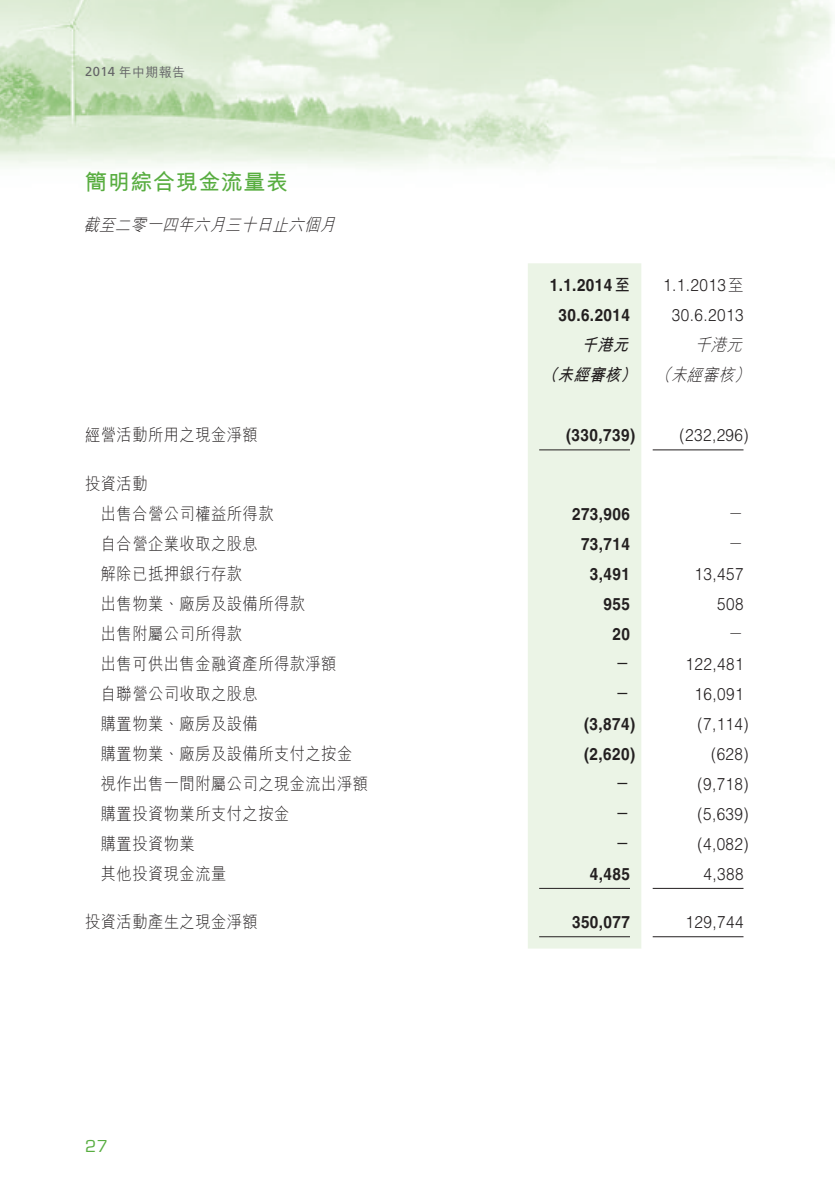
<style>
.page{position:relative;width:840px;height:1191px;background:#fff}
.page>*{position:absolute;margin:0;border:0;box-sizing:border-box;transform-origin:0 0}
._3__標題{font:700 22px "M Hei HK";letter-spacing:.03em;color:#58ad40}
._1__內文{font:300 17px "M Hei HK";letter-spacing:.03em;color:#231f20;scale:.9 1}
._1__內文-2{font:300 17px "Helvetica LT Std";letter-spacing:.03em;color:#231f20;scale:.9 1}
._1__內文-3{font:700 17px "Helvetica LT Std";letter-spacing:.03em;color:#231f20;scale:.9 1}
._1__內文-4{font:italic 300 17px "M Hei HK";color:#231f20;scale:.9 1}
._1__內文-5{font:italic 700 17px "M Hei HK";color:#231f20;scale:.9 1}
._1__內文-6{font:700 17px "M Hei HK";color:#231f20;scale:.9 1}
.t1{font:16px "Eurostile LT Std";color:#58ad40}
.t2{font:500 13px "M Hei HK";letter-spacing:.03em;color:#636366}
.s1{font-family:"Frutiger LT Std";font-weight:400}
.s2{font-family:"M Hei HK"}
</style>
<div class="page">
<img style="left:0;top:0;width:833px;height:167px">
<div style="left:528px;top:263px;width:113px;height:685px;background:#ebf4e6"></div>
<hr style="left:539px;top:449px;width:90px;height:1px;background:#231f20">
<hr style="left:652px;top:449px;width:91px;height:1px;background:#231f20">
<hr style="left:539px;top:888px;width:90px;height:1px;background:#231f20">
<hr style="left:652px;top:888px;width:91px;height:1px;background:#231f20">
<hr style="left:539px;top:936px;width:90px;height:1px;background:#231f20">
<hr style="left:652px;top:936px;width:91px;height:1px;background:#231f20">
<p class="t2" style="left:85px;top:63px;width:102px"><span class="s1">2014</span> 年中期報告</p>
<p class="_3__標題" style="left:85px;top:166px;width:204px">簡明綜合現金流量表</p>
<p class="_1__內文-4" style="left:83px;top:216px;width:286px">截至二零一四年六月三十日止六個月</p>
<p class="_1__內文-3" style="left:549px;top:275px;width:91px">1.1.2014<span class="s2">至</span></p>
<p class="_1__內文-2" style="left:663px;top:274px;width:91px">1.1.2013 <span class="s2">至</span></p>
<p class="_1__內文-3" style="left:558px;top:305px;width:81px">30.6.2014</p>
<p class="_1__內文-2" style="left:671px;top:304px;width:81px">30.6.2013</p>
<p class="_1__內文-5" style="left:581px;top:332px;width:60px">千港元</p>
<p class="_1__內文-4" style="left:694px;top:336px;width:58px">千港元</p>
<p class="_1__內文-5" style="left:620px;top:362px;width:25px">）</p>
<p class="_1__內文-4" style="left:655px;top:366px;width:24px">（</p>
<p class="_1__內文-4" style="left:733px;top:366px;width:24px">(</p>
<p class="_1__內文-4" style="left:670px;top:366px;width:76px">未經審核</p>
<p class="_1__內文-5" style="left:557px;top:362px;width:77px">未經審核</p>
<p class="_1__內文-5" style="left:541px;top:362px;width:25px">（</p>
<p class="_1__內文" style="left:85px;top:426px;width:193px">經營活動所用之現金淨額</p>
<p class="_1__內文" style="left:85px;top:474px;width:71px">投資活動</p>
<p class="_1__內文-3" style="left:565px;top:425px;width:78px">)330,739(</p>
<p class="_1__內文-2" style="left:679px;top:424px;width:78px">)232,296(</p>
<p class="_1__內文" style="left:101px;top:504px;width:193px">出售合營公司權益所得款</p>
<p class="_1__內文-3" style="left:571px;top:503px;width:66px">273,906</p>
<p class="_1__內文" style="left:727px;top:504px;width:18px">－</p>
<p class="_1__內文" style="left:101px;top:534px;width:176px">自合營企業收取之股息</p>
<p class="_1__內文-3" style="left:580px;top:533px;width:56px">73,714</p>
<p class="_1__內文" style="left:727px;top:534px;width:18px">－</p>
<p class="_1__內文" style="left:101px;top:564px;width:158px">解除已抵押銀行存款</p>
<p class="_1__內文-3" style="left:589px;top:563px;width:46px">3,491</p>
<p class="_1__內文-2" style="left:694px;top:563px;width:56px">13,457</p>
<p class="_1__內文" style="left:101px;top:594px;width:228px">出售物業、廠房及設備所得款</p>
<p class="_1__內文-3" style="left:603px;top:593px;width:31px">955</p>
<p class="_1__內文-2" style="left:716px;top:593px;width:31px">508</p>
<p class="_1__內文" style="left:101px;top:624px;width:158px">出售附屬公司所得款</p>
<p class="_1__內文-3" style="left:612px;top:623px;width:21px">20</p>
<p class="_1__內文" style="left:727px;top:624px;width:18px">－</p>
<p class="_1__內文" style="left:101px;top:654px;width:263px">出售可供出售金融資產所得款淨額</p>
<p class="_1__內文-6" style="left:614px;top:651px;width:18px">－</p>
<p class="_1__內文-2" style="left:685px;top:653px;width:66px">122,481</p>
<p class="_1__內文" style="left:101px;top:684px;width:176px">自聯營公司收取之股息</p>
<p class="_1__內文-6" style="left:614px;top:681px;width:18px">－</p>
<p class="_1__內文-2" style="left:694px;top:683px;width:56px">16,091</p>
<p class="_1__內文" style="left:101px;top:714px;width:176px">購置物業、廠房及設備</p>
<p class="_1__內文-3" style="left:583px;top:713px;width:58px">)3,874(</p>
<p class="_1__內文-2" style="left:697px;top:713px;width:58px">)7,114(</p>
<p class="_1__內文" style="left:101px;top:744px;width:281px">購置物業、廠房及設備所支付之按金</p>
<p class="_1__內文-3" style="left:583px;top:743px;width:58px">)2,620(</p>
<p class="_1__內文-2" style="left:710px;top:743px;width:43px">)628(</p>
<p class="_1__內文" style="left:101px;top:774px;width:298px">視作出售一間附屬公司之現金流出淨額</p>
<p class="_1__內文-6" style="left:614px;top:771px;width:18px">－</p>
<p class="_1__內文-2" style="left:697px;top:773px;width:58px">)9,718(</p>
<p class="_1__內文" style="left:101px;top:804px;width:211px">購置投資物業所支付之按金</p>
<p class="_1__內文-6" style="left:614px;top:801px;width:18px">－</p>
<p class="_1__內文-2" style="left:697px;top:803px;width:58px">)5,639(</p>
<p class="_1__內文" style="left:101px;top:834px;width:106px">購置投資物業</p>
<p class="_1__內文-6" style="left:614px;top:831px;width:18px">－</p>
<p class="_1__內文-2" style="left:697px;top:833px;width:58px">)4,082(</p>
<p class="_1__內文" style="left:101px;top:864px;width:141px">其他投資現金流量</p>
<p class="_1__內文-3" style="left:589px;top:863px;width:46px">4,485</p>
<p class="_1__內文-2" style="left:703px;top:863px;width:46px">4,388</p>
<p class="_1__內文" style="left:85px;top:913px;width:193px">投資活動產生之現金淨額</p>
<p class="_1__內文-3" style="left:571px;top:911px;width:66px">350,077</p>
<p class="_1__內文-2" style="left:685px;top:911px;width:66px">129,744</p>
<p class="t1" style="left:85px;top:1136px;width:24px">27</p>
</div>
